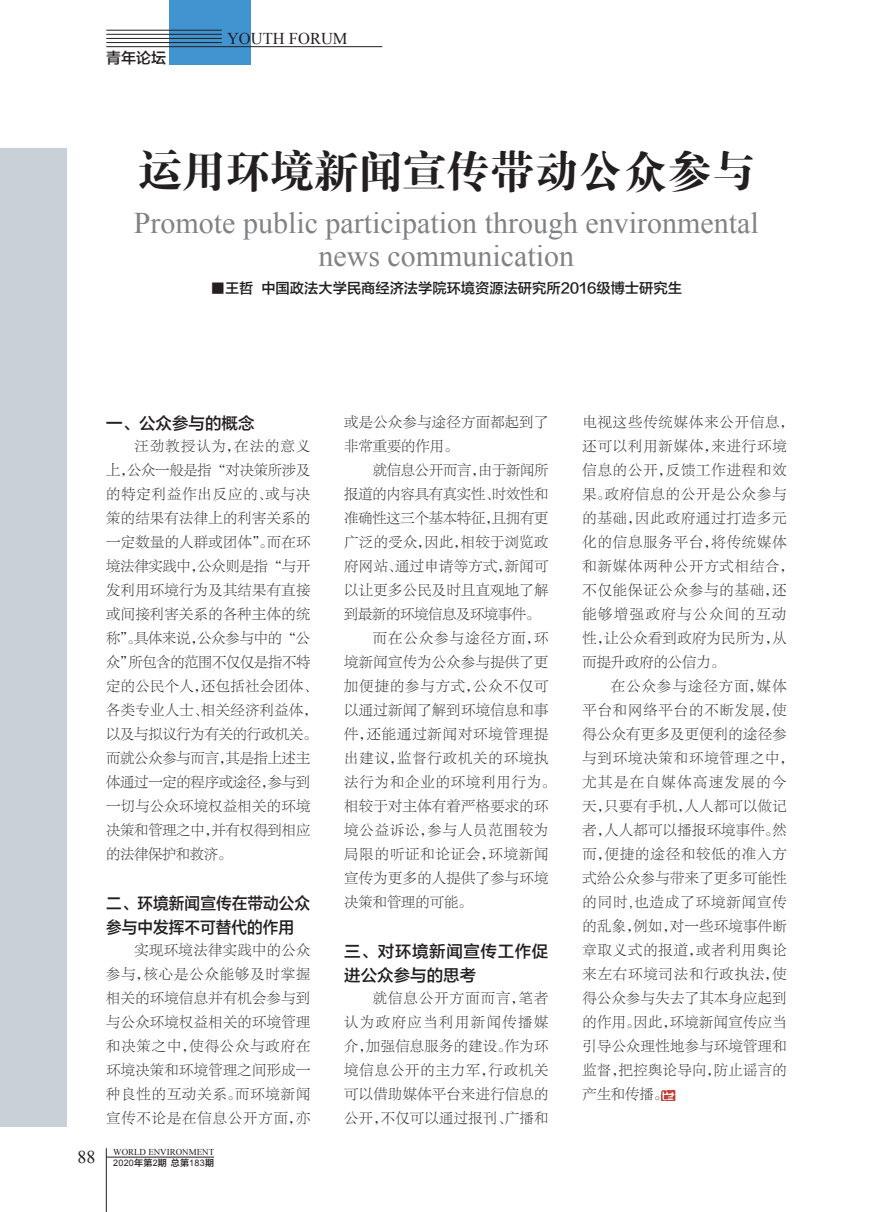
<style>
.page{position:relative;width:893px;height:1212px;background:#fff}
.page>*{position:absolute;margin:0;border:0;box-sizing:border-box;transform-origin:0 0}
.t1{font:45px "FZDBSK GBK1 0";letter-spacing:-.02em;color:#231f20}
.t2{font:30px/33px "Times New Roman";color:#808285;text-align:center}
.t3{font:18px "Times New Roman";color:#231f20}
.t4{font:16.5px/24px "FZLTZHK GBK1 0";color:#231f20;scale:.95 1}
.t5{font:16.5px/24px "FZLTZHK GBK1 0";letter-spacing:.035em;color:#231f20}
.t6{font:16.5px "Times New Roman";color:#231f20}
.t7{font:16.5px "FZLTZHK GBK1 0";color:#231f20}
.t8{font:15px "FZLTZHK GBK1 0";color:#231f20}
.t9{font:14.25px/24px "FZLTKSK GBK1 0";letter-spacing:.025em;color:#231f20}
.t10{font:14.25px/24px "FZLTKSK GBK1 0";letter-spacing:.07em;color:#231f20}
.t11{font:14.25px "FZLTZHK GBK1 0";color:#231f20}
.t12{font:14.25px "FZLTKSK GBK1 0";letter-spacing:-.01em;color:#231f20}
.t13{font:14.25px "FZLTKSK GBK1 0";letter-spacing:-.02em;color:#231f20}
.t14{font:14.25px "FZLTKSK GBK1 0";letter-spacing:-.015em;color:#231f20}
.t15{font:14.25px "FZLTKSK GBK1 0";letter-spacing:.085em;color:#231f20}
.t16{font:14.25px "FZLTKSK GBK1 0";color:#231f20}
.t17{font:9px "Times New Roman";color:#231f20}
.t18{font:9px "Arial";letter-spacing:.03em;color:#231f20}
.s1{font-family:"FZLTZHK GBK1 0"}
</style>
<div class="page">
<div style="left:169px;top:0;width:82px;height:65px;background:#4194d0"></div>
<hr style="left:106px;top:30px;width:116px;height:1px;background:#231f20">
<hr style="left:106px;top:38px;width:116px;height:1px;background:#231f20">
<hr style="left:106px;top:46px;width:276px;height:1px;background:#231f20">
<hr style="left:106px;top:34px;width:116px;height:1px;background:#231f20">
<hr style="left:106px;top:42px;width:116px;height:1px;background:#231f20">
<hr style="left:106px;top:1148px;width:1px;height:64px;background:#231f20">
<hr style="left:106px;top:1157px;width:108px;height:1px;background:#231f20">
<div style="left:0;top:149px;width:67px;height:978px;background:#c7d1d7"></div>
<svg style="left:661px;top:1090px;width:14px;height:11px"></svg>
<p class="t8" style="left:106px;top:49px;width:61px">青年论坛</p>
<p class="t6" style="left:227px;top:27px;width:122px">YOUTH FORUM</p>
<h1 class="t1" style="left:137px;top:148px;width:620px">运用环境新闻宣传带动公众参与</h1>
<h2 class="t2" style="left:134px;top:206px;width:626px">Promote public participation through environmental news communication</h2>
<p class="t11" style="left:211px;top:280px;width:473px">■王哲 中国政法大学民商经济法学院环境资源法研究所2016级博士研究生</p>
<p class="t7" style="left:106px;top:414px;width:150px">一、公众参与的概念</p>
<p class="t9" style="left:106px;top:434px;width:213px;text-indent:28px">汪劲教授认为，在法的意义上，公众一般是指“对决策所涉及的特定利益作出反应的、或与决策的结果有法律上的利害关系的一定数量的人群或团体”。而在环境法律实践中，公众则是指“与开发利用环境行为及其结果有直接或间接利害关系的各种主体的统称”。具体来说，公众参与中的“公众”所包含的范围不仅仅是指不特定的公民个人，还包括社会团体、各类专业人士、相关经济利益体，以及与拟议行为有关的行政机关。而就公众参与而言，其是指上述主体通过一定的程序或途径，参与到一切与公众环境权益相关的环境决策和管理之中，并有权得到相应的法律保护和救济。</p>
<p class="t4" style="left:106px;top:892px;width:216px">二、环境新闻宣传在带动公众参与中发挥不可替代的作用</p>
<p class="t9" style="left:106px;top:938px;width:206px;text-align:justify;text-indent:28px">实现环境法律实践中的公众参与，核心是公众能够及时掌握相关的环境信息并有机会参与到与公众环境权益相关的环境管理和决策之中，使得公众与政府在环境决策和环境管理之间形成一种良性的互动关系。而环境新闻宣传不论是在信息公开方面，亦</p>
<p class="t3" style="left:78px;top:1145px;width:19px">88</p>
<p class="t17" style="left:113px;top:1146px;width:102px">WORLD ENVIRONMENT</p>
<p class="t18" style="left:113px;top:1157px;width:102px">2020<span class="s1">年第</span>2<span class="s1">期 总第</span>183<span class="s1">期</span></p>
<p class="t9" style="left:344px;top:410px;width:206px">或是公众参与途径方面都起到了非常重要的作用。</p>
<p class="t14" style="left:373px;top:462px;width:177px">就信息公开而言，由于新闻所</p>
<p class="t12" style="left:344px;top:486px;width:206px">报道的内容具有真实性、时效性和</p>
<p class="t12" style="left:344px;top:510px;width:206px">准确性这三个基本特征，且拥有更</p>
<p class="t9" style="left:344px;top:530px;width:206px">广泛的受众，因此，相较于浏览政</p>
<p class="t9" style="left:344px;top:554px;width:206px">府网站、通过申请等方式，新闻可</p>
<p class="t9" style="left:344px;top:578px;width:206px">以让更多公民及时且直观地了解</p>
<p class="t13" style="left:344px;top:606px;width:197px">到最新的环境信息及环境事件。</p>
<p class="t15" style="left:373px;top:630px;width:177px">而在公众参与途径方面，环</p>
<p class="t9" style="left:344px;top:650px;width:206px">境新闻宣传为公众参与提供了更</p>
<p class="t10" style="left:344px;top:674px;width:206px">加便捷的参与方式，公众不仅可</p>
<p class="t9" style="left:344px;top:698px;width:206px">以通过新闻了解到环境信息和事</p>
<p class="t10" style="left:344px;top:722px;width:206px">件，还能通过新闻对环境管理提</p>
<p class="t10" style="left:344px;top:746px;width:206px">出建议，监督行政机关的环境执</p>
<p class="t10" style="left:344px;top:770px;width:213px">法行为和企业的环境利用行为。</p>
<p class="t9" style="left:344px;top:794px;width:206px">相较于对主体有着严格要求的环</p>
<p class="t10" style="left:344px;top:818px;width:206px">境公益诉讼，参与人员范围较为</p>
<p class="t10" style="left:344px;top:842px;width:206px">局限的听证和论证会，环境新闻</p>
<p class="t9" style="left:344px;top:866px;width:206px">宣传为更多的人提供了参与环境</p>
<p class="t16" style="left:344px;top:894px;width:130px">决策和管理的可能。</p>
<p class="t5" style="left:344px;top:940px;width:206px">三、对环境新闻宣传工作促进公众参与的思考</p>
<p class="t9" style="left:344px;top:986px;width:206px;text-align:justify;text-indent:28px">就信息公开方面而言，笔者认为政府应当利用新闻传播媒介，加强信息服务的建设。作为环境信息公开的主力军，行政机关可以借助媒体平台来进行信息的公开，不仅可以通过报刊、广播和</p>
<p class="t10" style="left:582px;top:410px;width:213px">电视这些传统媒体来公开信息，还可以利用新媒体，来进行环境信息的公开，反馈工作进程和效果。政府信息的公开是公众参与的基础，因此政府通过打造多元化的信息服务平台，将传统媒体和新媒体两种公开方式相结合，不仅能保证公众参与的基础，还能够增强政府与公众间的互动性，让公众看到政府为民所为，从而提升政府的公信力。</p>
<p class="t9" style="left:582px;top:674px;width:213px;text-indent:28px">在公众参与途径方面，媒体平台和网络平台的不断发展，使得公众有更多及更便利的途径参与到环境决策和环境管理之中，尤其是在自媒体高速发展的今天，只要有手机，人人都可以做记者，人人都可以播报环境事件。然而，便捷的途径和较低的准入方式给公众参与带来了更多可能性的同时,也造成了环境新闻宣传的乱象，例如，对一些环境事件断章取义式的报道，或者利用舆论来左右环境司法和行政执法，使得公众参与失去了其本身应起到的作用。因此，环境新闻宣传应当引导公众理性地参与环境管理和监督，把控舆论导向，防止谣言的产生和传播。</p>
</div>
